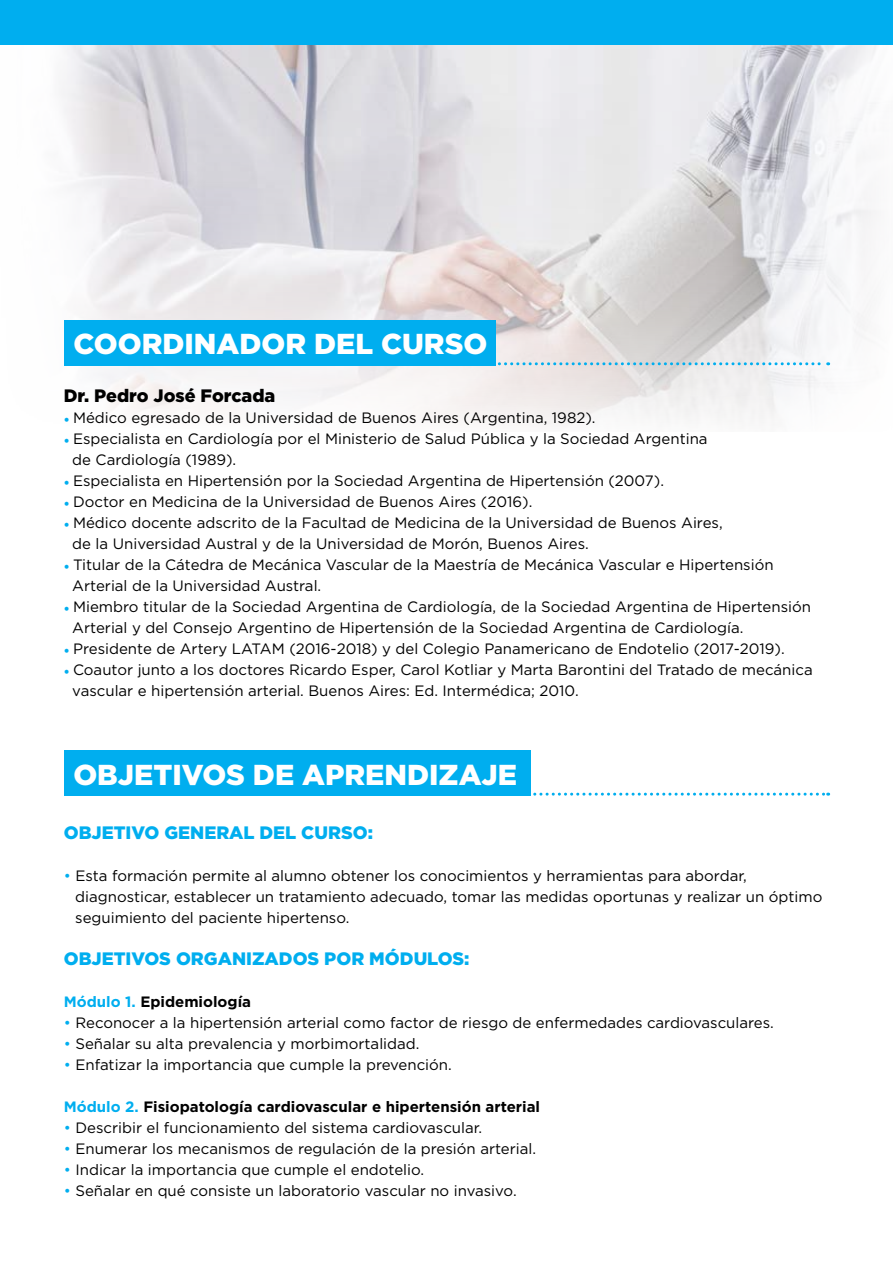
<style>
.page{position:relative;width:893px;height:1263px;background:#fff}
.page>*{position:absolute;margin:0;border:0;box-sizing:border-box;transform-origin:0 0}
.t1{font:900 28.8px "Gotham";color:#fff}
.t2{font:900 18px "Gotham";color:#00aeef}
.t3{font:900 18px "Gotham";color:#000}
.t4{font:15px/21px "Gotham";color:#000}
.t5{font:700 15px "Gotham";color:#000}
.s1{font-family:"Minion Pro";color:#00aeef}
.s2{color:#00aeef}
</style>
<div class="page">
<img style="left:0;top:44px;width:893px;height:380px">
<div style="left:0;top:0;width:893px;height:44px;background:#00aeef"></div>
<svg style="left:495px;top:362px;width:334px;height:3px"></svg>
<div style="left:64px;top:320px;width:431px;height:45px;background:#00aeef"></div>
<svg style="left:530px;top:793px;width:299px;height:3px"></svg>
<div style="left:64px;top:750px;width:466px;height:46px;background:#00aeef"></div>
<h1 class="t1" style="left:73px;top:324px;width:416px">COORDINADOR DEL CURSO</h1>
<p class="t3" style="left:64px;top:383px;width:213px">Dr. Pedro José Forcada</p>
<p class="t4" style="left:64px;top:407px;width:533px"><span class="s1">•</span> Médico egresado de la Universidad de Buenos Aires (Argentina, 1982).</p>
<p class="t4" style="left:72px;top:428px;width:637px;text-indent:-9px"><span class="s1">•</span> Especialista en Cardiología por el Ministerio de Salud Pública y la Sociedad Argentina de Cardiología (1989).</p>
<p class="t4" style="left:64px;top:470px;width:602px"><span class="s1">•</span> Especialista en Hipertensión por la Sociedad Argentina de Hipertensión (2007).</p>
<p class="t4" style="left:64px;top:491px;width:470px"><span class="s1">•</span> Doctor en Medicina de la Universidad de Buenos Aires (2016).</p>
<p class="t4" style="left:72px;top:512px;width:652px;text-indent:-9px"><span class="s1">•</span> Médico docente adscrito de la Facultad de Medicina de la Universidad de Buenos Aires, de la Universidad Austral y de la Universidad de Morón, Buenos Aires.</p>
<p class="t4" style="left:72px;top:554px;width:703px;text-indent:-9px"><span class="s1">•</span> Titular de la Cátedra de Mecánica Vascular de la Maestría de Mecánica Vascular e Hipertensión<br>Arterial de la Universidad Austral.</p>
<p class="t4" style="left:72px;top:596px;width:740px;text-indent:-9px"><span class="s1">•</span> Miembro titular de la Sociedad Argentina de Cardiología, de la Sociedad Argentina de Hipertensión<br>Arterial y del Consejo Argentino de Hipertensión de la Sociedad Argentina de Cardiología.</p>
<p class="t4" style="left:64px;top:638px;width:722px"><span class="s1">•</span> Presidente de Artery LATAM (2016-2018) y del Colegio Panamericano de Endotelio (2017-2019).</p>
<p class="t4" style="left:72px;top:659px;width:742px;text-indent:-9px"><span class="s1">•</span> Coautor junto a los doctores Ricardo Esper, Carol Kotliar y Marta Barontini del Tratado de mecánica vascular e hipertensión arterial. Buenos Aires: Ed. Intermédica; 2010.</p>
<h1 class="t1" style="left:73px;top:754px;width:445px">OBJETIVOS DE APRENDIZAJE</h1>
<p class="t2" style="left:64px;top:821px;width:311px">OBJETIVO GENERAL DEL CURSO:</p>
<p class="t4" style="left:75px;top:865px;width:749px;text-indent:-11px"><span class="s2">•</span> Esta formación permite al alumno obtener los conocimientos y herramientas para abordar, diagnosticar, establecer un tratamiento adecuado, tomar las medidas oportunas y realizar un óptimo seguimiento del paciente hipertenso.</p>
<p class="t2" style="left:64px;top:947px;width:407px">OBJETIVOS ORGANIZADOS POR MÓDULOS:</p>
<p class="t5" style="left:64px;top:992px;width:189px"><span class="s2">Módulo 1.</span> Epidemiología</p>
<p class="t4" style="left:64px;top:1012px;width:712px"><span class="s2">•</span> Reconocer a la hipertensión arterial como factor de riesgo de enfermedades cardiovasculares.</p>
<p class="t4" style="left:64px;top:1033px;width:357px"><span class="s2">•</span> Señalar su alta prevalencia y morbimortalidad.</p>
<p class="t4" style="left:64px;top:1054px;width:390px"><span class="s2">•</span> Enfatizar la importancia que cumple la prevención.</p>
<p class="t5" style="left:64px;top:1097px;width:478px"><span class="s2">Módulo 2.</span> Fisiopatología cardiovascular e hipertensión arterial</p>
<p class="t4" style="left:64px;top:1117px;width:420px"><span class="s2">•</span> Describir el funcionamiento del sistema cardiovascular.</p>
<p class="t4" style="left:64px;top:1138px;width:474px"><span class="s2">•</span> Enumerar los mecanismos de regulación de la presión arterial.</p>
<p class="t4" style="left:64px;top:1159px;width:362px"><span class="s2">•</span> Indicar la importancia que cumple el endotelio.</p>
<p class="t4" style="left:64px;top:1180px;width:454px"><span class="s2">•</span> Señalar en qué consiste un laboratorio vascular no invasivo.</p>
</div>
